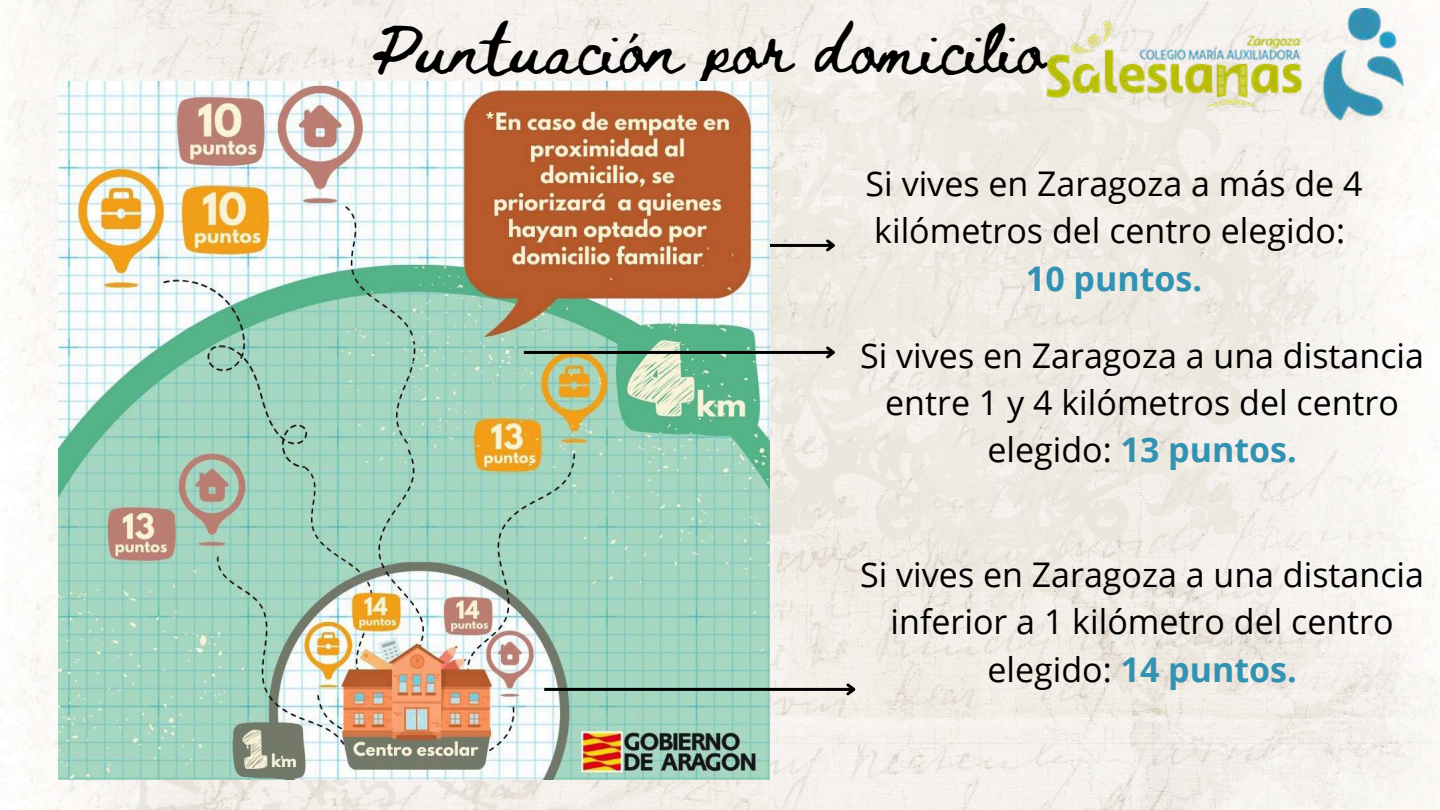
<style>
.page{position:relative;width:1440px;height:810px;background:#fff}
.page>*{position:absolute;margin:0;border:0;box-sizing:border-box;transform-origin:0 0}
.t1{font:50px "Beth Ellen";color:#000}
.t2{font:34px/47.2px "Open Sans";color:#000;text-align:center}
.t3{font:700 34px "Open Sans";color:#3392b2}
.s1{font-weight:700;color:#3392b2}
</style>
<div class="page">
<img style="left:0;top:0;width:1440px;height:810px">
<img style="left:1047px;top:9px;width:356px;height:112px">
<img style="left:59px;top:81px;width:711px;height:699px">
<hr style="left:544px;top:688px;width:310px;height:3px;background:#000">
<svg style="left:844px;top:681px;width:15px;height:17px"></svg>
<hr style="left:524px;top:351px;width:310px;height:3px;background:#000">
<svg style="left:823px;top:344px;width:16px;height:17px"></svg>
<hr style="left:770px;top:244px;width:64px;height:3px;background:#000">
<svg style="left:823px;top:237px;width:16px;height:17px"></svg>
<h1 class="t1" style="left:373px;top:26px;width:673px">Puntuación por domicilio</h1>
<p class="t2" style="left:866px;top:159px;width:499px;text-align:left">Si vives en Zaragoza a más de 4 kilómetros del centro elegido:</p>
<p class="t3" style="left:1026px;top:254px;width:178px">10 puntos.</p>
<p class="t2" style="left:860px;top:331px;width:565px">Si vives en Zaragoza a una distancia entre 1 y 4 kilómetros del centro elegido: <span class="s1">13 puntos.</span></p>
<p class="t2" style="left:860px;top:550px;width:565px">Si vives en Zaragoza a una distancia inferior a 1 kilómetro del centro elegido: <span class="s1">14 puntos.</span></p>
</div>
